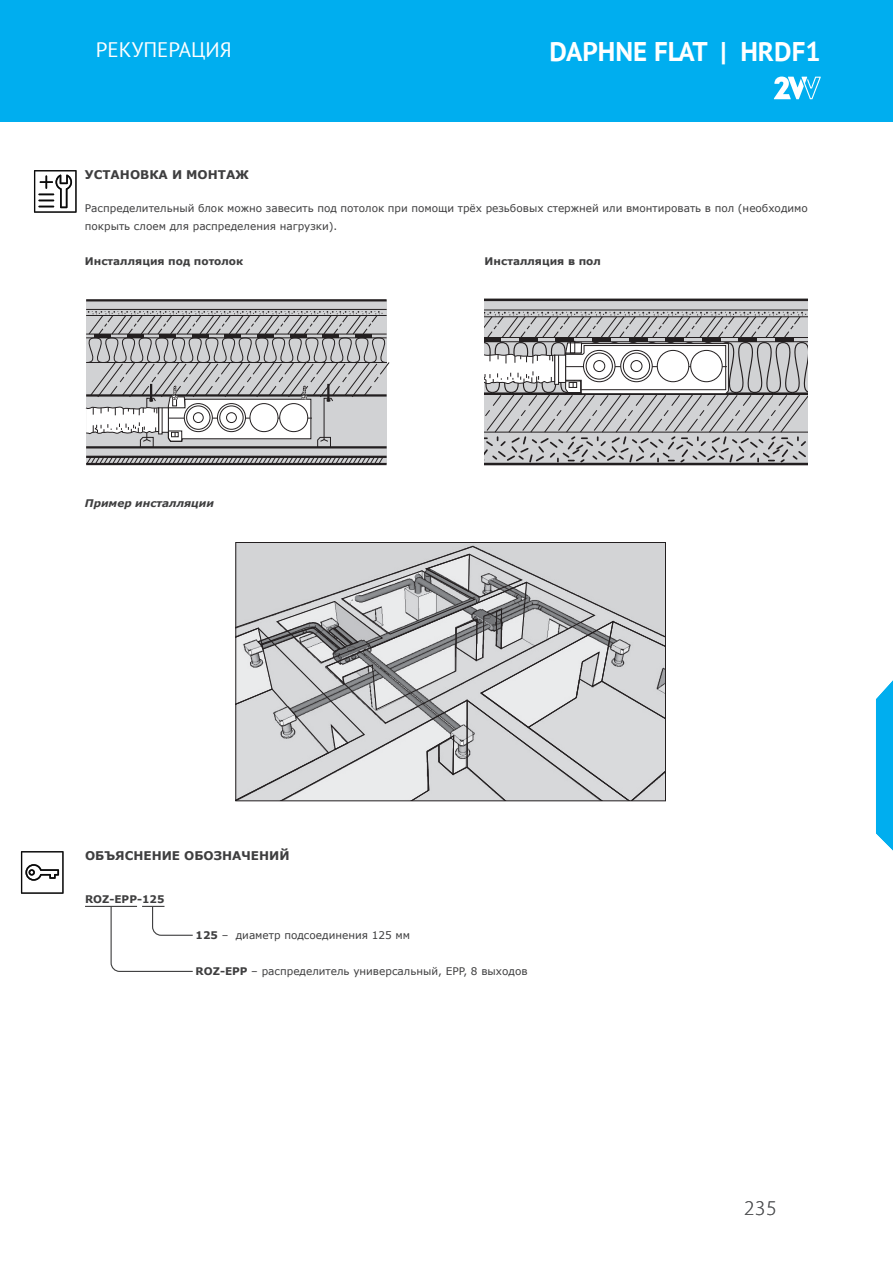
<style>
.page{position:relative;width:893px;height:1263px;background:#fff}
.page>*{position:absolute;margin:0;border:0;box-sizing:border-box;transform-origin:0 0}
.t1{font:700 27px "PT Sans";color:#fff}
.t2{font:21px "PT Sans";color:#fff}
.t3{font:300 21px "Myriad Pro";color:#57585a}
.Titulek_TM{font:700 12px "Verdana";color:#3e3e3f}
.t4{font:10.5px/18px "Verdana";color:#3e3e3f}
.t5{font:700 10.5px "Verdana";color:#3e3e3f}
.t6{font:italic 700 10.5px "Verdana";color:#3e3e3f}
.s1{font-weight:700}
</style>
<div class="page">
<div style="left:485px;top:300px;width:323px;height:164px;background:linear-gradient(to right,#d1d2d4,#d1d2d4)"></div>
<hr style="left:485px;top:299px;width:323px;height:2px;background:#231f20">
<hr style="left:485px;top:310px;width:323px;height:1px;background:#231f20">
<hr style="left:485px;top:463px;width:323px;height:2px;background:#231f20">
<svg style="left:485px;top:312px;width:323px;height:151px"></svg>
<svg style="left:86px;top:301px;width:301px;height:162px;background:#c3c3c5"></svg>
<hr style="left:86px;top:299px;width:301px;height:2px;background:#231f20">
<hr style="left:86px;top:309px;width:301px;height:1px;background:#231f20">
<hr style="left:86px;top:456px;width:301px;height:2px;background:#231f20">
<hr style="left:86px;top:463px;width:301px;height:2px;background:#231f20">
<svg style="left:86px;top:456px;width:298px;height:9px"></svg>
<svg style="left:85px;top:311px;width:305px;height:137px"></svg>
<div style="left:237px;top:545px;width:427px;height:8px;background:#d3d4d6"></div>
<svg style="left:237px;top:553px;width:427px;height:246px;background:#c6c6c8"></svg>
<div style="left:235px;top:542px;width:431px;height:259px;border:1px solid #231f20"></div>
<div style="left:0;top:0;width:893px;height:122px;background:#00aeef"></div>
<svg style="left:774px;top:76px;width:47px;height:23px"></svg>
<svg style="left:876px;top:680px;width:17px;height:171px;background:#1bb6f0"></svg>
<hr style="left:85px;top:906px;width:52px;height:1px;background:#3e3e3f">
<svg style="left:110px;top:905px;width:83px;height:67px"></svg>
<svg style="left:34px;top:170px;width:43px;height:43px"></svg>
<svg style="left:21px;top:851px;width:43px;height:43px"></svg>
<h2 class="t2" style="left:96px;top:36px;width:137px">РЕКУПЕРАЦИЯ</h2>
<h1 class="t1" style="left:549px;top:34px;width:273px">DAPHNE FLAT | HRDF1</h1>
<h2 class="t2" style="left:96px;top:42px;width:149px">HEAT RECOVERY</h2>
<p class="Titulek_TM" style="left:85px;top:166px;width:165px">УСТАНОВКА И МОНТАЖ</p>
<p class="t4" style="left:85px;top:199px;width:724px">Распределительный блок можно завесить под потолок при помощи трёх резьбовых стержней или вмонтировать в пол (необходимо покрыть слоем для распределения нагрузки).</p>
<p class="t5" style="left:85px;top:253px;width:160px">Инсталляция под потолок</p>
<p class="t5" style="left:485px;top:253px;width:118px">Инсталляция в пол</p>
<p class="t6" style="left:85px;top:496px;width:131px">Пример инсталляции</p>
<p class="Titulek_TM" style="left:85px;top:847px;width:206px">ОБЪЯСНЕНИЕ ОБОЗНАЧЕНИЙ</p>
<p class="t5" style="left:85px;top:892px;width:81px">ROZ-EPP-125</p>
<p class="t4" style="left:196px;top:926px;width:216px"><span class="s1">125</span> – диаметр подсоединения 125 мм</p>
<p class="t4" style="left:196px;top:962px;width:334px"><span class="s1">ROZ-EPP</span> – распределитель универсальный, EPP, 8 выходов</p>
<h2 class="t3" style="left:744px;top:1195px;width:34px">235</h2>
</div>
